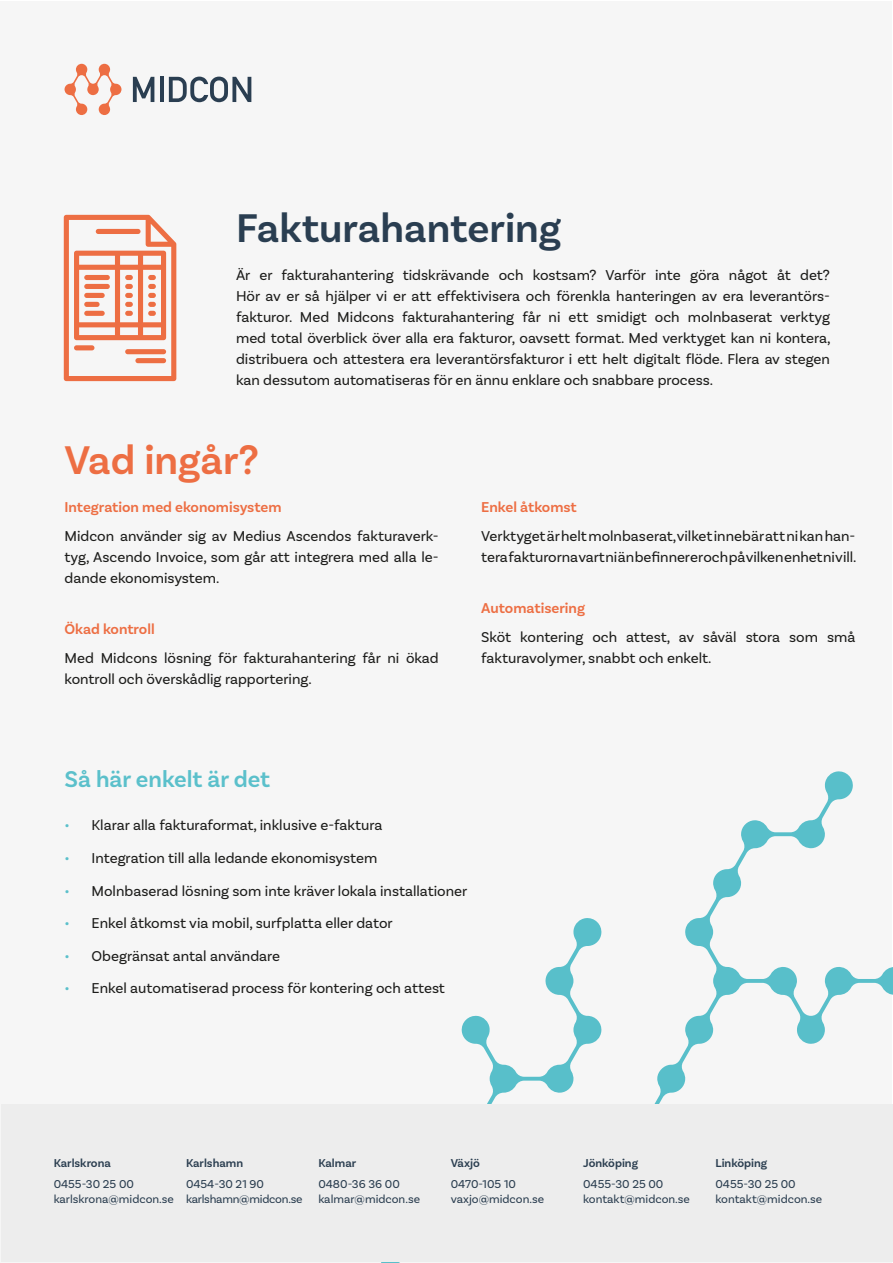
<style>
.page{position:relative;width:893px;height:1263px;background:#fff}
.page>*{position:absolute;margin:0;border:0;box-sizing:border-box;transform-origin:0 0}
.Rubrik{font:600 42px "Basic Sans";color:#2a3e51}
.Rubrik-2{font:600 42px "Basic Sans";color:#ed6e43}
.Rubrik_3{font:600 24px "Basic Sans";color:#5bc0cb}
.Brödtext{font:15px/21px "Basic Sans";color:#1d1d1b}
.Rubrik_2{font:600 15px "Basic Sans";color:#ed6e43}
.Brödtext-2{font:600 15px "Basic Sans";color:#ed6e43}
.Footer_1{font:12px/15px "Basic Sans";color:#2b3e50}
.Footerrubrik{font:600 12px "Basic Sans";color:#2b3e50}
.Footer_1-2{font:12px/15px "Basic Sans";letter-spacing:-.02em;color:#2b3e50}
.s1{color:#5bc0cb}
</style>
<div class="page">
<div style="left:1px;top:1px;width:891px;height:1261px;background:#f6f6f6"></div>
<svg style="left:461px;top:771px;width:432px;height:333px"></svg>
<svg style="left:64px;top:215px;width:112px;height:166px"></svg>
<div style="left:84px;top:275px;width:26px;height:5px;background:#ed6e43;border-radius:3px"></div>
<div style="left:84px;top:284px;width:26px;height:5px;background:#ed6e43;border-radius:3px"></div>
<div style="left:84px;top:293px;width:21px;height:5px;background:#ed6e43;border-radius:3px"></div>
<div style="left:84px;top:302px;width:16px;height:5px;background:#ed6e43;border-radius:3px"></div>
<div style="left:84px;top:311px;width:21px;height:5px;background:#ed6e43;border-radius:3px"></div>
<div style="left:74px;top:345px;width:20px;height:5px;background:#ed6e43;border-radius:3px"></div>
<div style="left:125px;top:349px;width:41px;height:5px;background:#ed6e43;border-radius:3px"></div>
<div style="left:96px;top:229px;width:45px;height:5px;background:#ed6e43;border-radius:3px"></div>
<div style="left:135px;top:358px;width:31px;height:5px;background:#ed6e43;border-radius:3px"></div>
<div style="left:125px;top:275px;width:8px;height:5px;background:#ed6e43;border-radius:3px"></div>
<div style="left:125px;top:284px;width:8px;height:5px;background:#ed6e43;border-radius:3px"></div>
<div style="left:125px;top:293px;width:8px;height:5px;background:#ed6e43;border-radius:3px"></div>
<div style="left:125px;top:302px;width:8px;height:5px;background:#ed6e43;border-radius:3px"></div>
<div style="left:125px;top:311px;width:8px;height:5px;background:#ed6e43;border-radius:3px"></div>
<div style="left:148px;top:275px;width:8px;height:5px;background:#ed6e43;border-radius:3px"></div>
<div style="left:148px;top:284px;width:8px;height:5px;background:#ed6e43;border-radius:3px"></div>
<div style="left:148px;top:293px;width:8px;height:5px;background:#ed6e43;border-radius:3px"></div>
<div style="left:148px;top:302px;width:8px;height:5px;background:#ed6e43;border-radius:3px"></div>
<div style="left:148px;top:311px;width:8px;height:5px;background:#ed6e43;border-radius:3px"></div>
<svg style="left:133px;top:77px;width:21px;height:25px"></svg>
<hr style="left:160px;top:77px;width:4px;height:25px;background:#2a3e51">
<svg style="left:169px;top:77px;width:82px;height:25px"></svg>
<svg style="left:65px;top:64px;width:57px;height:51px"></svg>
<div style="left:2px;top:1104px;width:891px;height:158px;background:#ededed"></div>
<p class="Rubrik" style="left:236px;top:203px;width:327px">Fakturahantering</p>
<p class="Brödtext" style="left:236px;top:265px;width:596px;text-align:justify">Är er fakturahantering tidskrävande och kostsam? Varför inte göra något åt det?<br>Hör av er så hjälper vi er att effektivisera och förenkla hanteringen av era leverantörs&shy;fakturor. Med Midcons fakturahantering får ni ett smidigt och molnbaserat verktyg med total överblick över alla era fakturor, oavsett format. Med verktyget kan ni kontera, distribuera och attestera era leverantörsfakturor i ett helt digitalt flöde. Flera av stegen kan dessutom automatiseras för en ännu enklare och snabbare process.</p>
<p class="Rubrik-2" style="left:65px;top:434px;width:196px">Vad ingår?</p>
<p class="Rubrik_2" style="left:65px;top:498px;width:219px">Integration med ekonomisystem</p>
<p class="Brödtext" style="left:65px;top:526px;width:376px;text-align:justify">Midcon använder sig av Medius Ascendos fakturaverk&shy;tyg, Ascendo Invoice, som går att integrera med alla le&shy;dande ekonomisystem.</p>
<p class="Brödtext-2" style="left:65px;top:620px;width:92px">Ökad kontroll</p>
<p class="Brödtext" style="left:65px;top:648px;width:376px">Med Midcons lösning för fakturahantering får ni ökad kontroll och överskådlig rapportering.</p>
<p class="Rubrik_2" style="left:481px;top:498px;width:97px">Enkel åtkomst</p>
<p class="Brödtext" style="left:481px;top:526px;width:377px">Verktyget är helt molnbaserat, vilket innebär att ni kan han&shy;tera fakturorna vart ni än befinner er och på vilken enhet ni vill.</p>
<p class="Rubrik_2" style="left:481px;top:599px;width:105px">Automatisering</p>
<p class="Brödtext" style="left:481px;top:627px;width:376px">Sköt kontering och attest, av såväl stora som små fakturavolymer, snabbt och enkelt.</p>
<p class="Rubrik_3" style="left:65px;top:764px;width:207px">Så här enkelt är det</p>
<p class="Brödtext" style="left:65px;top:815px;width:319px"><span class="s1">•</span> Klarar alla fakturaformat, inklusive e-faktura</p>
<p class="Brödtext" style="left:65px;top:847px;width:314px"><span class="s1">•</span> Integration till alla ledande ekonomisystem</p>
<p class="Brödtext" style="left:65px;top:880px;width:404px"><span class="s1">•</span> Molnbaserad lösning som inte kräver lokala installationer</p>
<p class="Brödtext" style="left:65px;top:912px;width:330px"><span class="s1">•</span> Enkel åtkomst via mobil, surfplatta eller dator</p>
<p class="Brödtext" style="left:65px;top:945px;width:217px"><span class="s1">•</span> Obegränsat antal användare</p>
<p class="Brödtext" style="left:65px;top:977px;width:382px"><span class="s1">•</span> Enkel automatiserad process för kontering och attest</p>
<p class="Footerrubrik" style="left:54px;top:1155px;width:59px">Karlskrona</p>
<p class="Footer_1" style="left:54px;top:1176px;width:122px">0455-30 25 00 karlskrona@midcon.se</p>
<p class="Footerrubrik" style="left:186px;top:1155px;width:59px">Karlshamn</p>
<p class="Footer_1-2" style="left:186px;top:1176px;width:118px">0454-30 21 90 karlshamn@midcon.se</p>
<p class="Footerrubrik" style="left:318px;top:1155px;width:39px">Kalmar</p>
<p class="Footer_1" style="left:318px;top:1176px;width:103px">0480-36 36 00 kalmar@midcon.se</p>
<p class="Footerrubrik" style="left:451px;top:1155px;width:31px">Växjö</p>
<p class="Footer_1" style="left:451px;top:1176px;width:95px">0470-105 10 vaxjo@midcon.se</p>
<p class="Footerrubrik" style="left:583px;top:1155px;width:56px">Jönköping</p>
<p class="Footer_1" style="left:583px;top:1176px;width:108px">0455-30 25 00 kontakt@midcon.se</p>
<p class="Footerrubrik" style="left:715px;top:1155px;width:53px">Linköping</p>
<p class="Footer_1" style="left:715px;top:1176px;width:108px">0455-30 25 00 kontakt@midcon.se</p>
</div>
